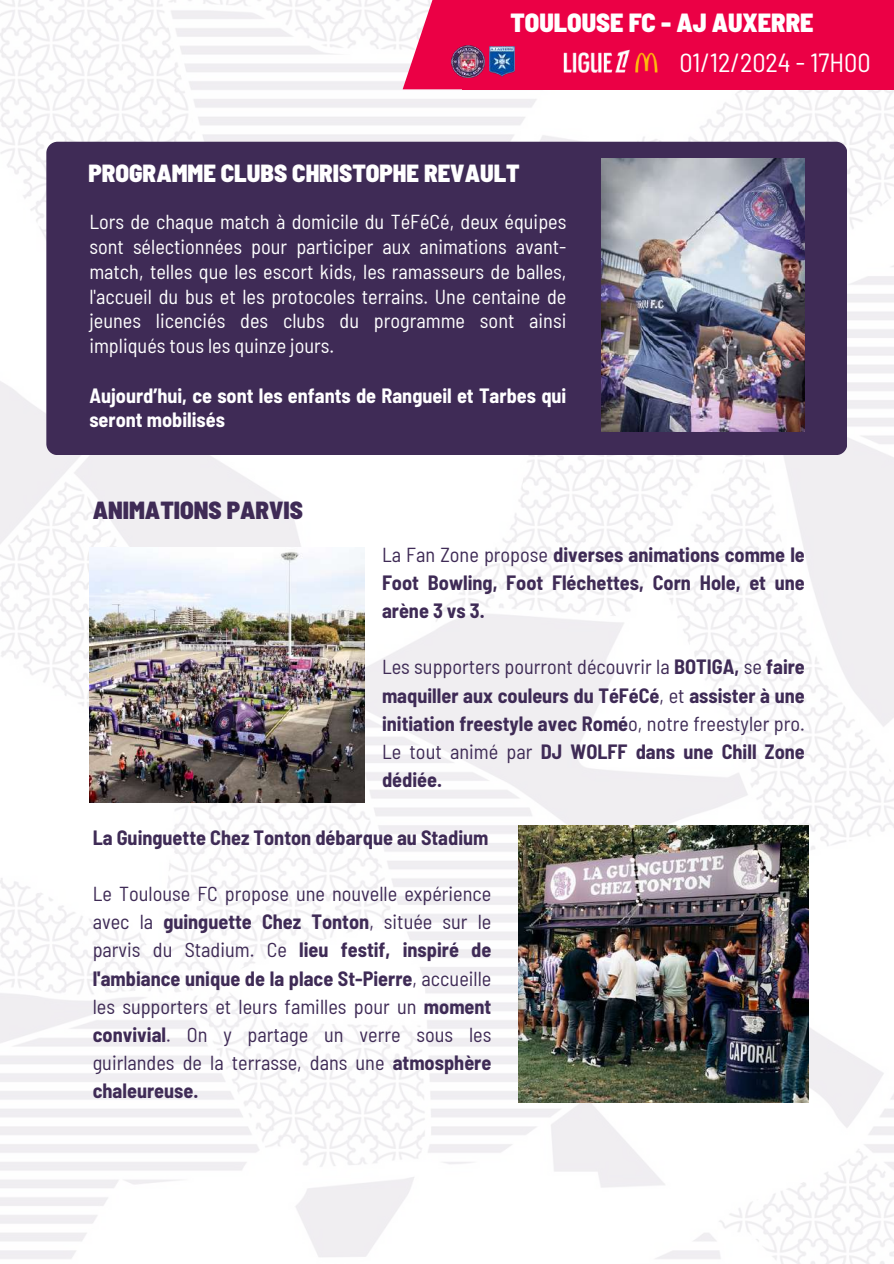
<style>
.page{position:relative;width:894px;height:1264px;background:#fff}
.page>*{position:absolute;margin:0;border:0;box-sizing:border-box;transform-origin:0 0}
.t1{font:900 semi-condensed 26.25px "Barlow";color:#fff}
.t2{font:semi-condensed 26.25px "Barlow";color:#fff}
.t3{font:900 semi-condensed 24.75px "Barlow";color:#fff}
.t4{font:900 semi-condensed 24.75px "Barlow";color:#3f2b56}
.t5{font:700 semi-condensed 20.25px/28.2px "Barlow";color:#3f2b56;text-align:justify}
.t6{font:semi-condensed 20.25px/28.2px "Barlow";color:#3f2b56;text-align:justify}
.t7{font:semi-condensed 20.25px/24.8px "Barlow";color:#fff;text-align:justify}
.t8{font:700 semi-condensed 20.25px/24.8px "Barlow";color:#fff}
.s1{font-weight:400}
.s2{font-weight:700}
</style>
<div class="page">
<img style="left:0;top:0;width:893px;height:1263px">
<div style="left:46px;top:142px;width:801px;height:313px;background:#3f2b56;border-radius:11px"></div>
<div style="left:462px;top:0;width:431px;height:89px;background:#eb0045"></div>
<svg style="left:402px;top:0;width:113px;height:89px"></svg>
<img style="left:563px;top:49px;width:95px;height:24px">
<img style="left:451px;top:45px;width:33px;height:33px">
<img style="left:601px;top:159px;width:202px;height:272px">
<img style="left:89px;top:547px;width:275px;height:256px">
<img style="left:518px;top:825px;width:289px;height:277px">
<img style="left:489px;top:46px;width:25px;height:30px">
<p class="t1" style="left:510px;top:5px;width:304px">TOULOUSE FC - AJ AUXERRE</p>
<p class="t2" style="left:679px;top:45px;width:193px">01/12/2024 - 17H00</p>
<p class="t3" style="left:88px;top:157px;width:433px">PROGRAMME CLUBS CHRISTOPHE REVAULT</p>
<p class="t7" style="left:89px;top:209px;width:478px">Lors de chaque match à domicile du TéFéCé, deux équipes sont sélectionnées pour participer aux animations avant&shy;match, telles que les escort kids, les ramasseurs de balles, l'accueil du bus et les protocoles terrains. Une centaine de jeunes licenciés des clubs du programme sont ainsi impliqués tous les quinze jours.</p>
<p class="t8" style="left:89px;top:382px;width:478px">Aujourd’hui, ce sont les enfants de Rangueil et Tarbes qui seront mobilisés</p>
<p class="t4" style="left:93px;top:494px;width:212px">ANIMATIONS PARVIS</p>
<p class="t5" style="left:382px;top:539px;width:424px"><span class="s1">La Fan Zone propose</span> diverses animations comme le Foot Bowling, Foot Fléchettes, Corn Hole, et une arène 3 vs 3.</p>
<p class="t5" style="left:382px;top:652px;width:424px"><span class="s1">Les supporters pourront découvrir la</span> BOTIGA, <span class="s1">se</span> faire maquiller aux couleurs du TéFéCé<span class="s1">, et</span> assister à une initiation freestyle avec Romé<span class="s1">o, notre freestyler pro.<br>Le tout animé par</span> DJ WOLFF dans une Chill Zone dédiée.</p>
<p class="t5" style="left:93px;top:822px;width:397px">La Guinguette Chez Tonton débarque au Stadium</p>
<p class="t6" style="left:93px;top:878px;width:400px">Le Toulouse FC propose une nouvelle expérience avec la <span class="s2">guinguette Chez Tonton</span>, située sur le parvis du Stadium. Ce <span class="s2">lieu festif, inspiré de l'ambiance unique de la place St-Pierre</span>, accueille les supporters et leurs familles pour un <span class="s2">moment convivial</span>. On y partage un verre sous les guirlandes de la terrasse, dans une <span class="s2">atmosphère chaleureuse.</span></p>
</div>
